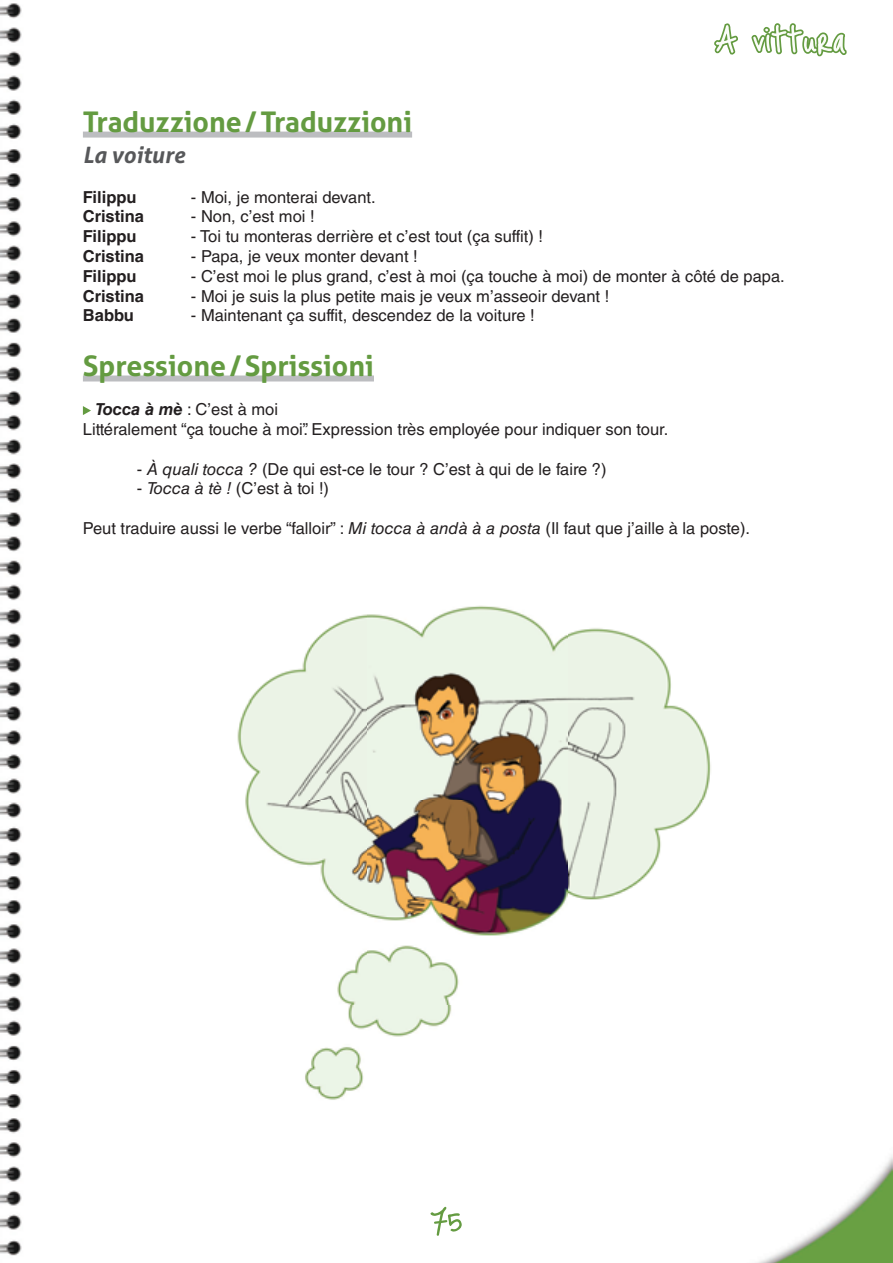
<style>
.page{position:relative;width:893px;height:1263px;background:#fff}
.page>*{position:absolute;margin:0;border:0;box-sizing:border-box;transform-origin:0 0}
.t1{font:55.5px "Just Me Again Down Here";color:#fafcf8}
.t2{font:52.5px "Just Me Again Down Here";color:#649b41}
.t3{font:700 28.5px "Aller";color:#649b41}
.t4{font:italic 700 22.5px "Aller";color:#57585a}
.t5{font:16.5px/19.8px "Helvetica LT Std";color:#231f20}
.t6{font:700 16.5px "Helvetica LT Std";color:#231f20}
.s1{font-weight:700;font-style:italic}
.s2{font-style:italic}
</style>
<div class="page">
<img style="left:0;top:3px;width:893px;height:1260px">
<div style="left:83px;top:132px;width:329px;height:6px;background:#bcbdc0"></div>
<div style="left:83px;top:375px;width:291px;height:6px;background:#bcbdc0"></div>
<svg style="left:83px;top:406px;width:8px;height:9px"></svg>
<svg style="left:712px;top:21px;width:28px;height:35px"></svg>
<svg style="left:749px;top:22px;width:99px;height:36px"></svg>
<img style="left:168px;top:596px;width:600px;height:563px">
<svg style="left:433px;top:1218px;width:16px;height:7px"></svg>
<h1 class="t1" style="left:716px;top:10px;width:130px">A vittura</h1>
<h3 class="t3" style="left:83px;top:104px;width:331px">Traduzzione / Traduzzioni</h3>
<h3 class="t4" style="left:83px;top:141px;width:103px">La voiture</h3>
<p class="t6" style="left:83px;top:187px;width:55px">Filippu</p>
<p class="t5" style="left:191px;top:187px;width:186px">- Moi, je monterai devant.</p>
<p class="t6" style="left:83px;top:207px;width:63px">Cristina</p>
<p class="t5" style="left:191px;top:207px;width:125px">- Non, c’est moi !</p>
<p class="t6" style="left:83px;top:226px;width:55px">Filippu</p>
<p class="t5" style="left:191px;top:227px;width:354px">- Toi tu monteras derrière et c’est tout (ça suffit) !</p>
<p class="t6" style="left:83px;top:246px;width:63px">Cristina</p>
<p class="t5" style="left:191px;top:246px;width:228px">- Papa, je veux monter devant !</p>
<p class="t6" style="left:83px;top:266px;width:55px">Filippu</p>
<p class="t5" style="left:191px;top:266px;width:595px">- C’est moi le plus grand, c’est à moi (ça touche à moi) de monter à côté de papa.</p>
<p class="t6" style="left:83px;top:286px;width:63px">Cristina</p>
<p class="t5" style="left:191px;top:286px;width:420px">- Moi je suis la plus petite mais je veux m’asseoir devant !</p>
<p class="t6" style="left:83px;top:306px;width:53px">Babbu</p>
<p class="t5" style="left:191px;top:306px;width:345px">- Maintenant ça suffit, descendez de la voiture !</p>
<h3 class="t3" style="left:83px;top:348px;width:293px">Spressione / Sprissioni</h3>
<p class="t5" style="left:83px;top:399px;width:587px;text-indent:13px"><span class="s1">Tocca à mè</span> : C’est à moi<br>Littéralement “ça touche à moi”. Expression très employée pour indiquer son tour.</p>
<p class="t5" style="left:137px;top:459px;width:471px">- <span class="s2">À quali tocca ?</span> (De qui est-ce le tour ? C’est à qui de le faire ?)</p>
<p class="t5" style="left:137px;top:479px;width:194px">- <span class="s2">Tocca à tè !</span> (C’est à toi !)</p>
<p class="t5" style="left:83px;top:518px;width:669px">Peut traduire aussi le verbe “falloir” : <span class="s2">Mi tocca à andà à a posta</span> (Il faut que j’aille à la poste).</p>
<h2 class="t2" style="left:430px;top:1193px;width:35px">75</h2>
</div>
